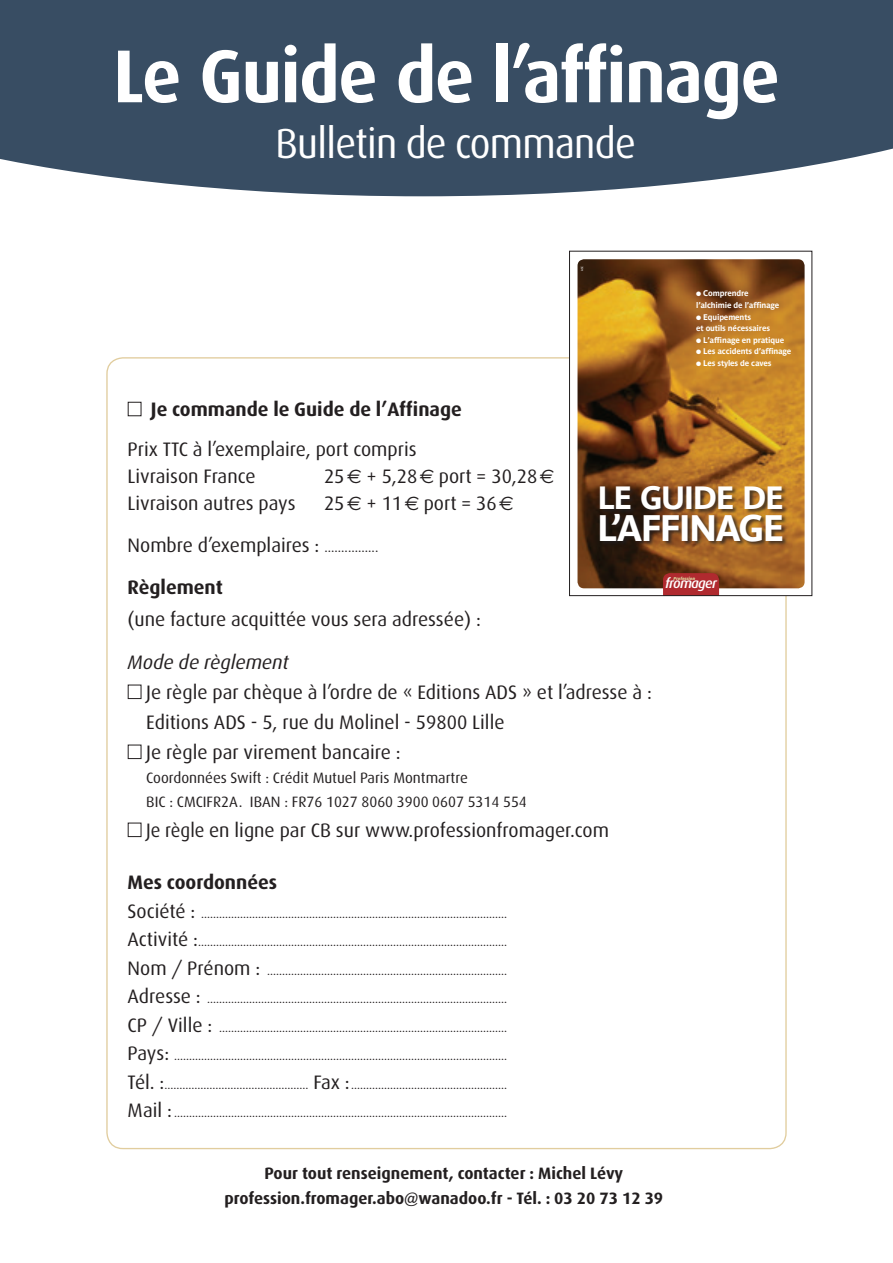
<style>
.page{position:relative;width:893px;height:1263px;background:#fff}
.page>*{position:absolute;margin:0;border:0;box-sizing:border-box;transform-origin:0 0}
.t1{font:700 75px "Dax";letter-spacing:-.02em;color:#fff;scale:.95 1}
.t2{font:42px "Dax";letter-spacing:-.02em;color:#fff;scale:.95 1}
.t3{font:700 36.6px "Parisine";letter-spacing:-.05em;color:#fff}
.t4{font:700 31.95px "Parisine";letter-spacing:-.045em;color:#fff}
.t5{font:19.5px/42px "Dax";color:#231f20}
.t6{font:19.5px "Dax";color:#231f20;scale:.95 1}
.t7{font:700 19.5px "Dax";color:#231f20}
.t8{font:italic 19.5px "Dax";color:#231f20}
.t9{font:700 16.5px/25.5px "Dax";color:#231f20;text-align:center}
.t10{font:15px/24px "Dax";color:#231f20}
.t11{font:italic 500 13.95px "Dax";letter-spacing:-.05em;color:#fff}
.t12{font:12px "Dax";color:#231f20}
.t13{font:700 8.1px/11.6px "Parisine";letter-spacing:-.02em;color:#fff}
.t14{font:italic 900 4.35px "Dax";color:#d8c793}
.t15{font:2.85px "Parisine";color:#fff;scale:.95 1}
.s1{font-family:"Euro Sans"}
.s2{font-size:13.5px}
.s3{font-weight:700}
.s4{font-size:19.5px}
</style>
<div class="page">
<div style="left:0;top:0;width:893px;height:196px;background:#384d63"></div>
<div style="left:128px;top:402px;width:13px;height:14px;border:1px solid #231f20"></div>
<div style="left:128px;top:685px;width:13px;height:14px;border:1px solid #231f20"></div>
<div style="left:128px;top:745px;width:13px;height:14px;border:1px solid #231f20"></div>
<div style="left:128px;top:823px;width:13px;height:14px;border:1px solid #231f20"></div>
<img style="left:577px;top:259px;width:228px;height:329px">
<div style="left:599px;top:485px;width:189px;height:62px;background:#231f20;opacity:.75"></div>
<svg style="left:663px;top:573px;width:56px;height:21px"></svg>
<div style="left:569px;top:251px;width:243px;height:345px;border:1px solid #231f20"></div>
<h1 class="t1" style="left:113px;top:34px;width:703px">Le Guide de l’affinage</h1>
<h2 class="t2" style="left:276px;top:120px;width:381px">Bulletin de commande</h2>
<p class="t15" style="left:581px;top:271px;width:7px;rotate:-90deg">ASC</p>
<p class="t13" style="left:696px;top:288px;width:85px">● Comprendre l’alchimie de l’affinage</p>
<p class="t13" style="left:696px;top:311px;width:75px">● Equipements<br>et outils nécessaires</p>
<p class="t13" style="left:696px;top:334px;width:90px">● L’affinage en pratique</p>
<p class="t13" style="left:696px;top:346px;width:97px">● Les accidents d’affinage</p>
<p class="t13" style="left:696px;top:357px;width:77px">● Les styles de caves</p>
<h3 class="t7" style="left:151px;top:398px;width:312px">Je commande le Guide de l’Affinage</h3>
<h3 class="t5" style="left:128px;top:436px;width:291px;line-height:27px">Prix TTC à l’exemplaire, port compris<br>Livraison France</h3>
<h3 class="t5" style="left:324px;top:456px;width:232px">25<span class="s1">€</span> + 5,28<span class="s1">€</span> port = 30,28<span class="s1">€</span></h3>
<h3 class="t4" style="left:597px;top:479px;width:188px">LE GUIDE DE</h3>
<h3 class="t3" style="left:597px;top:506px;width:189px">L’AFFINAGE</h3>
<p class="t14" style="left:674px;top:576px;width:23px">Profession</p>
<p class="t11" style="left:665px;top:575px;width:53px">fromager</p>
<h3 class="t5" style="left:128px;top:483px;width:170px">Livraison autres pays</h3>
<h3 class="t5" style="left:128px;top:483px;width:388px;text-indent:196px">25<span class="s1">€</span> + 11<span class="s1">€</span> port = 36<span class="s1">€<br></span>Nombre d’exemplaires : <span class="s2">................<br></span><span class="s3">Règlement</span></h3>
<h3 class="t5" style="left:128px;top:598px;width:355px">(une facture acquittée vous sera adressée) :</h3>
<h3 class="t8" style="left:128px;top:651px;width:163px">Mode de règlement</h3>
<h3 class="t5" style="left:146px;top:677px;width:507px;line-height:30px">Je règle par chèque à l’ordre de « Editions ADS » et l’adresse à :<br>Editions ADS - 5, rue du Molinel - 59800 Lille<br>Je règle par virement bancaire :</h3>
<p class="t10" style="left:146px;top:765px;width:382px">Coordonnées Swift : Crédit Mutuel Paris Montmartre<br>BIC : CMCIFR2A. IBAN : FR76 1027 8060 3900 0607 5314 554</p>
<h3 class="t6" style="left:146px;top:819px;width:489px">Je règle en ligne par CB sur www.professionfromager.com</h3>
<h3 class="t7" style="left:128px;top:871px;width:151px">Mes coordonnées</h3>
<p class="t12" style="left:128px;top:907px;width:381px"><span class="s4">Société :</span> ......................................................................................................</p>
<p class="t12" style="left:128px;top:935px;width:381px"><span class="s4">Activité :</span>.......................................................................................................</p>
<p class="t12" style="left:128px;top:964px;width:381px"><span class="s4">Nom / Prénom :</span> ................................................................................</p>
<p class="t12" style="left:128px;top:992px;width:381px"><span class="s4">Adresse :</span> ....................................................................................................</p>
<p class="t12" style="left:128px;top:1021px;width:381px"><span class="s4">CP / Ville :</span> ................................................................................................</p>
<p class="t12" style="left:128px;top:1049px;width:381px"><span class="s4">Pays:</span> ...............................................................................................................</p>
<p class="t12" style="left:128px;top:1078px;width:381px"><span class="s4">Tél. :</span>................................................ <span class="s4">Fax :</span>....................................................</p>
<p class="t12" style="left:128px;top:1106px;width:381px"><span class="s4">Mail :</span> ...............................................................................................................</p>
<h3 class="t9" style="left:224px;top:1160px;width:440px">Pour tout renseignement, contacter : Michel Lévy profession.fromager.abo@wanadoo.fr - Tél. : 03 20 73 12 39</h3>
</div>
